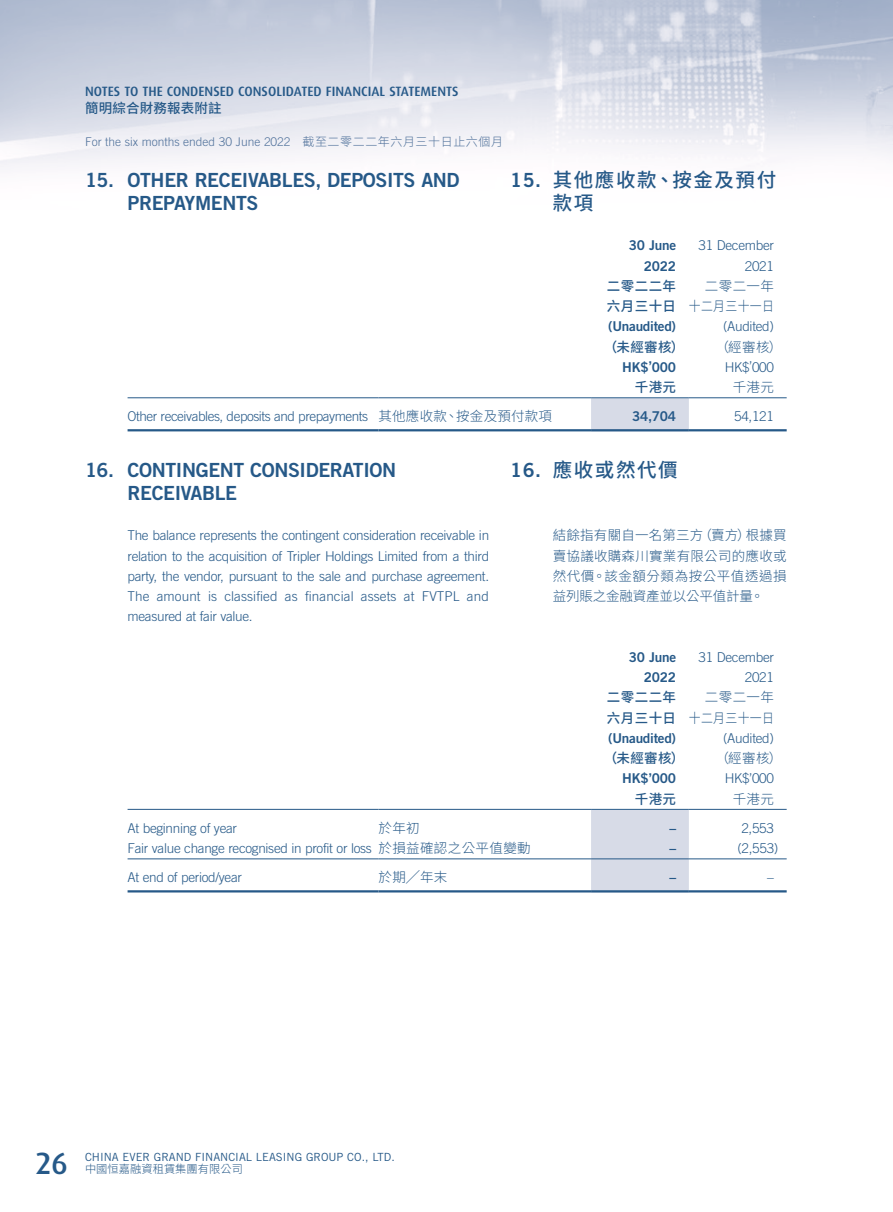
<style>
.page{position:relative;width:893px;height:1212px;background:#fff}
.page>*{position:absolute;margin:0;border:0;box-sizing:border-box;transform-origin:0 0}
.t1{font:500 30.75px "Dax";color:#265988}
.Heading_1{font:19.5px/22.5px "Trade Gothic LT Std Bd 2";letter-spacing:-.02em;color:#265988}
.C_Heading_1{font:500 19.5px/22.5px "Source Han Sans TC";letter-spacing:.08em;color:#265988}
.Body_Text{font:300 13.5px/20.2px "Trade Gothic LT Std";letter-spacing:-.02em;color:#265988;text-align:justify}
.C_Body_Text{font:300 13.5px/20.2px "Source Han Sans TC";letter-spacing:.02em;color:#265988;text-align:justify}
.Body_Text-2{font:13.5px "Trade Gothic LT Std Bd 2";letter-spacing:-.02em;color:#265988}
.Body_Text-3{font:300 13.5px "Source Han Sans TC";letter-spacing:.03em;color:#265988}
.t2{font:500 13.5px "Dax";color:#265988}
.Body_Text-4{font:500 13.5px "Source Han Sans TC";letter-spacing:.03em;color:#265988}
.Body_Text-5{font:300 13.5px "Source Han Sans TC";letter-spacing:.03em;color:#265988;scale:.88 1}
.t3{font:300 12px "Trade Gothic LT Std";color:#4e709a}
.t4{font:11.25px "Trade Gothic LT Std";color:#265988}
.t5{font:300 11.25px "Source Han Sans TC";letter-spacing:.005em;color:#265988}
.s1{font-family:"Source Han Sans TC"}
.s2{font-family:"Trade Gothic LT Std Bd 2";font-weight:400}
</style>
<div class="page">
<img style="left:0;top:0;width:893px;height:167px">
<div style="left:591px;top:398px;width:98px;height:31px;background:#d7dbe7"></div>
<hr style="left:128px;top:397px;width:250px;height:1px;background:#265988">
<hr style="left:378px;top:397px;width:213px;height:1px;background:#265988">
<hr style="left:591px;top:397px;width:98px;height:1px;background:#265988">
<hr style="left:689px;top:397px;width:98px;height:1px;background:#265988">
<hr style="left:128px;top:429px;width:250px;height:2px;background:#265988">
<hr style="left:378px;top:429px;width:213px;height:2px;background:#265988">
<hr style="left:591px;top:429px;width:98px;height:2px;background:#265988">
<hr style="left:689px;top:429px;width:98px;height:2px;background:#265988">
<div style="left:591px;top:810px;width:98px;height:80px;background:#d7dbe7"></div>
<hr style="left:128px;top:809px;width:250px;height:1px;background:#265988">
<hr style="left:378px;top:809px;width:213px;height:1px;background:#265988">
<hr style="left:591px;top:809px;width:98px;height:1px;background:#265988">
<hr style="left:689px;top:809px;width:98px;height:1px;background:#265988">
<hr style="left:128px;top:858px;width:250px;height:1px;background:#265988">
<hr style="left:378px;top:858px;width:213px;height:1px;background:#265988">
<hr style="left:591px;top:858px;width:98px;height:1px;background:#265988">
<hr style="left:689px;top:858px;width:98px;height:1px;background:#265988">
<hr style="left:128px;top:890px;width:250px;height:2px;background:#265988">
<hr style="left:378px;top:890px;width:213px;height:2px;background:#265988">
<hr style="left:591px;top:890px;width:98px;height:2px;background:#265988">
<hr style="left:689px;top:890px;width:98px;height:2px;background:#265988">
<p class="t2" style="left:85px;top:84px;width:17px">NOTES</p>
<p class="t2" style="left:124px;top:84px;width:82px">TO THE CONDENSE</p>
<p class="t2" style="left:226px;top:84px;width:28px">D CONSO</p>
<p class="t2" style="left:276px;top:84px;width:64px">LIDATED FINANCIA</p>
<p class="t2" style="left:380px;top:84px;width:24px">L STATEMENTS</p>
<p class="Body_Text-4" style="left:85px;top:100px;width:138px">簡明綜合財務報表附註</p>
<p class="t3" style="left:85px;top:135px;width:420px">For the six months ended 30 June 2022 <span class="s1">截至二零二二年六月三十日止六個月</span></p>
<p class="Heading_1" style="left:128px;top:169px;width:333px;text-indent:-43px">15. OTHER RECEIVABLES, DEPOSITS AND<br>PREPAYMENTS</p>
<p class="C_Heading_1" style="left:553px;top:169px;width:225px;text-indent:-43px"><span class="s2">15.</span> 其他應收款、按金及預付款項</p>
<p class="Body_Text-2" style="left:629px;top:237px;width:49px">30 June</p>
<p class="Body_Text-2" style="left:644px;top:257px;width:34px">2022</p>
<p class="Body_Text-4" style="left:607px;top:278px;width:71px">二零二二年</p>
<p class="Body_Text-4" style="left:607px;top:298px;width:71px">六月三十日</p>
<p class="Body_Text" style="left:698px;top:235px;width:77px">31 December</p>
<p class="Body_Text" style="left:745px;top:255px;width:31px">2021</p>
<p class="Body_Text-3" style="left:705px;top:278px;width:71px">二零二一年</p>
<p class="Body_Text-5" style="left:689px;top:298px;width:98px">十二月三十一日</p>
<p class="Body_Text-2" style="left:608px;top:318px;width:69px">(Unaudited)</p>
<p class="Body_Text" style="left:723px;top:316px;width:52px">(Audited)</p>
<p class="Body_Text-4" style="left:604px;top:339px;width:82px">（未經審核）</p>
<p class="Body_Text-3" style="left:715px;top:339px;width:68px">（經審核）</p>
<p class="Body_Text-2" style="left:622px;top:359px;width:55px">HK$’000</p>
<p class="Body_Text" style="left:725px;top:357px;width:51px">HK$’000</p>
<p class="Body_Text-4" style="left:635px;top:379px;width:43px">千港元</p>
<p class="Body_Text-3" style="left:733px;top:379px;width:43px">千港元</p>
<p class="Body_Text" style="left:128px;top:406px;width:242px">Other receivables, deposits and prepayments</p>
<p class="Body_Text-3" style="left:378px;top:409px;width:175px">其他應收款、按金及預付款項</p>
<p class="Body_Text-2" style="left:632px;top:408px;width:46px">34,704</p>
<p class="Body_Text" style="left:734px;top:406px;width:41px">54,121</p>
<p class="Heading_1" style="left:128px;top:459px;width:270px;text-indent:-43px">16. CONTINGENT CONSIDERATION<br>RECEIVABLE</p>
<p class="Body_Text" style="left:128px;top:525px;width:363px">The balance represents the contingent consideration receivable in relation to the acquisition of Tripler Holdings Limited from a third party, the vendor, pursuant to the sale and purchase agreement.<br>The amount is classified as financial assets at FVTPL and measured at fair value.</p>
<p class="Body_Text-2" style="left:629px;top:649px;width:49px">30 June</p>
<p class="Body_Text-2" style="left:644px;top:669px;width:34px">2022</p>
<p class="C_Heading_1" style="left:510px;top:459px;width:169px"><span class="s2">16.</span> 應收或然代價</p>
<p class="C_Body_Text" style="left:553px;top:525px;width:235px">結餘指有關自一名第三方（賣方）根據買賣協議收購森川實業有限公司的應收或然代價。該金額分類為按公平值透過損益列賬之金融資產並以公平值計量。</p>
<p class="Body_Text" style="left:698px;top:647px;width:77px">31 December</p>
<p class="Body_Text" style="left:745px;top:667px;width:31px">2021</p>
<p class="Body_Text-4" style="left:607px;top:690px;width:71px">二零二二年</p>
<p class="Body_Text-4" style="left:607px;top:710px;width:71px">六月三十日</p>
<p class="Body_Text-3" style="left:705px;top:690px;width:71px">二零二一年</p>
<p class="Body_Text-5" style="left:689px;top:710px;width:98px">十二月三十一日</p>
<p class="Body_Text-2" style="left:608px;top:730px;width:69px">(Unaudited)</p>
<p class="Body_Text" style="left:723px;top:728px;width:52px">(Audited)</p>
<p class="Body_Text-4" style="left:604px;top:750px;width:82px">（未經審核）</p>
<p class="Body_Text-3" style="left:715px;top:750px;width:68px">（經審核）</p>
<p class="Body_Text-2" style="left:622px;top:770px;width:55px">HK$’000</p>
<p class="Body_Text" style="left:725px;top:768px;width:51px">HK$’000</p>
<p class="Body_Text-4" style="left:635px;top:791px;width:43px">千港元</p>
<p class="Body_Text-3" style="left:733px;top:791px;width:43px">千港元</p>
<p class="Body_Text" style="left:128px;top:818px;width:111px">At beginning of year</p>
<p class="Body_Text-3" style="left:378px;top:820px;width:43px">於年初</p>
<p class="Body_Text-2" style="left:669px;top:820px;width:8px">–</p>
<p class="Body_Text" style="left:741px;top:818px;width:34px">2,553</p>
<p class="Body_Text" style="left:128px;top:838px;width:246px">Fair value change recognised in profit or loss</p>
<p class="Body_Text-3" style="left:378px;top:840px;width:154px">於損益確認之公平值變動</p>
<p class="Body_Text-2" style="left:669px;top:840px;width:8px">–</p>
<p class="Body_Text" style="left:737px;top:838px;width:42px">(2,553)</p>
<p class="Body_Text" style="left:128px;top:867px;width:116px">At end of period/year</p>
<p class="Body_Text-3" style="left:378px;top:870px;width:71px">於期╱年末</p>
<p class="Body_Text-2" style="left:669px;top:869px;width:8px">–</p>
<p class="Body_Text" style="left:767px;top:867px;width:8px">–</p>
<h1 class="t1" style="left:35px;top:1146px;width:34px">26</h1>
<p class="t4" style="left:85px;top:1150px;width:311px">CHINA EVER GRAND FINANCIAL LEASING GROUP CO., LTD.</p>
<p class="t5" style="left:85px;top:1162px;width:159px">中國恒嘉融資租賃集團有限公司</p>
</div>
